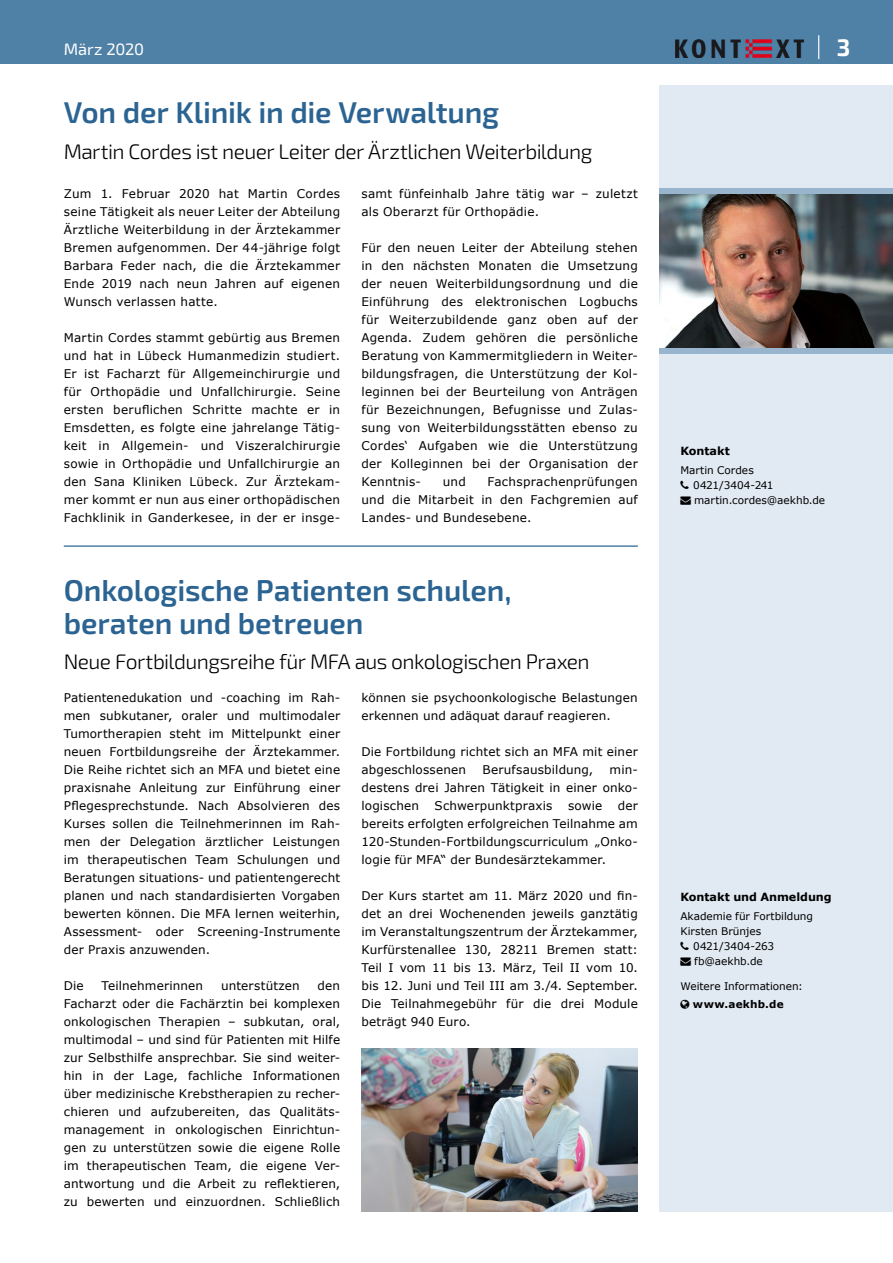
<style>
.page{position:relative;width:893px;height:1263px;background:#fff}
.page>*{position:absolute;margin:0;border:0;box-sizing:border-box;transform-origin:0 0}
.t1{font:600 30px/33px "Exo 2";letter-spacing:-.005em;color:#2b6492}
.t2{font:700 24px "Exo 2";color:#fff}
.t3{font:300 21px "Exo 2";letter-spacing:-.025em;color:#000}
.t4{font:16.5px "Exo 2";letter-spacing:-.005em;color:#fff}
.t5{font:12px/18px "Verdana";letter-spacing:.015em;color:#000;text-align:justify}
.t6{font:700 11.25px "Verdana";letter-spacing:-.005em;color:#000}
.t7{font:10.5px/15px "Verdana";color:#000}
.t8{font:700 10.5px "Verdana";letter-spacing:.02em;color:#000}
</style>
<div class="page">
<div style="left:0;top:0;width:893px;height:64px;background:#4f81a7"></div>
<div style="left:659px;top:85px;width:234px;height:1127px;background:#e1eaf3"></div>
<img style="left:676px;top:39px;width:128px;height:18px">
<svg style="left:818px;top:35px;width:1px;height:24px"></svg>
<hr style="left:64px;top:545px;width:574px;height:2px;background:#4f81a7">
<svg style="left:659px;top:188px;width:234px;height:166px;background:#91adc3"></svg>
<img style="left:361px;top:1048px;width:277px;height:164px">
<img style="left:659px;top:195px;width:234px;height:153px">
<h3 class="t4" style="left:64px;top:40px;width:82px">März 2020</h3>
<h2 class="t2" style="left:837px;top:34px;width:15px">3</h2>
<h1 class="t1" style="left:64px;top:97px;width:437px">Von der Klinik in die Verwaltung</h1>
<h3 class="t3" style="left:64px;top:139px;width:530px">Martin Cordes ist neuer Leiter der Ärztlichen Weiterbildung</h3>
<p class="t5" style="left:64px;top:185px;width:278px">Zum 1. Februar 2020 hat Martin Cordes seine Tätigkeit als neuer Leiter der Abteilung Ärztliche Weiterbildung in der Ärztekammer Bremen aufgenommen. Der 44-jährige folgt Barbara Feder nach, die die Ärztekammer Ende 2019 nach neun Jahren auf eigenen Wunsch verlassen hatte.</p>
<p class="t5" style="left:64px;top:329px;width:278px">Martin Cordes stammt gebürtig aus Bremen und hat in Lübeck Humanmedizin studiert.<br>Er ist Facharzt für Allgemeinchirurgie und für Orthopädie und Unfallchirurgie. Seine ersten beruflichen Schritte machte er in Emsdetten, es folgte eine jahrelange Tätig&shy;keit in Allgemein- und Viszeralchirurgie sowie in Orthopädie und Unfallchirurgie an den Sana Kliniken Lübeck. Zur Ärztekam&shy;mer kommt er nun aus einer orthopädischen Fachklinik in Ganderkesee, in der er insge-</p>
<p class="t5" style="left:361px;top:185px;width:278px">samt fünfeinhalb Jahre tätig war – zuletzt als Oberarzt für Orthopädie.</p>
<p class="t5" style="left:361px;top:239px;width:278px">Für den neuen Leiter der Abteilung stehen in den nächsten Monaten die Umsetzung der neuen Weiterbildungsordnung und die Einführung des elektronischen Logbuchs für Weiterzubildende ganz oben auf der Agenda. Zudem gehören die persönliche Beratung von Kammermitgliedern in Weiter&shy;bildungsfragen, die Unterstützung der Kol&shy;leginnen bei der Beurteilung von Anträgen für Bezeichnungen, Befugnisse und Zulas&shy;sung von Weiterbildungsstätten ebenso zu Cordes‘ Aufgaben wie die Unterstützung der Kolleginnen bei der Organisation der Kenntnis-</p>
<p class="t5" style="left:361px;top:473px;width:278px;text-indent:126px">Fachsprachenprüfungen und die Mitarbeit in den Fachgremien auf Landes- und Bundesebene.</p>
<p class="t5" style="left:443px;top:473px;width:25px">und</p>
<p class="t6" style="left:680px;top:444px;width:51px">Kontakt</p>
<p class="t7" style="left:693px;top:463px;width:82px;text-indent:-13px">Martin Cordes<br>0421/3404-241</p>
<p class="t7" style="left:680px;top:493px;width:146px">→ martin.cordes@aekhb.de</p>
<h1 class="t1" style="left:64px;top:574px;width:449px">Onkologische Patienten schulen, beraten und betreuen</h1>
<h3 class="t3" style="left:64px;top:649px;width:527px">Neue Fortbildungsreihe für MFA aus onkologischen Praxen</h3>
<p class="t5" style="left:64px;top:689px;width:278px">Patientenedukation und -coaching im Rah&shy;men subkutaner, oraler und multimodaler Tumortherapien steht im Mittelpunkt einer neuen Fortbildungsreihe der Ärztekammer.<br>Die Reihe richtet sich an MFA und bietet eine praxisnahe Anleitung zur Einführung einer Pflegesprechstunde. Nach Absolvieren des Kurses sollen die Teilnehmerinnen im Rah&shy;men der Delegation ärztlicher Leistungen im therapeutischen Team Schulungen und Beratungen situations- und patientengerecht planen und nach standardisierten Vorgaben bewerten können. Die MFA lernen weiterhin, Assessment- oder Screening-Instrumente der Praxis anzuwenden.</p>
<p class="t5" style="left:64px;top:977px;width:21px">Die</p>
<p class="t5" style="left:102px;top:977px;width:103px">Teilnehmerinnen</p>
<p class="t5" style="left:221px;top:977px;width:80px">unterstützen</p>
<p class="t5" style="left:361px;top:689px;width:278px">können sie psychoonkologische Belastungen erkennen und adäquat darauf reagieren.</p>
<p class="t5" style="left:361px;top:743px;width:278px">Die Fortbildung richtet sich an MFA mit einer abgeschlossenen</p>
<p class="t5" style="left:482px;top:761px;width:112px">Berufsausbildung,</p>
<p class="t5" style="left:361px;top:761px;width:278px;text-indent:248px">min&shy;destens drei Jahren Tätigkeit in einer onko&shy;logischen</p>
<p class="t5" style="left:361px;top:797px;width:278px;text-indent:256px">der bereits erfolgten erfolgreichen Teilnahme am 120-Stunden-Fortbildungscurriculum „Onko&shy;logie für MFA“ der Bundesärztekammer.</p>
<p class="t5" style="left:361px;top:887px;width:278px">Der Kurs startet am 11. März 2020 und fin&shy;det an drei Wochenenden jeweils ganztätig im Veranstaltungszentrum der Ärztekammer, Kurfürstenallee 130, 28211 Bremen statt:<br>Teil I vom 11 bis 13. März, Teil II vom 10. bis 12. Juni und Teil III am 3./4. September.<br>Die Teilnahmegebühr für die drei Module beträgt 940 Euro.</p>
<p class="t6" style="left:680px;top:889px;width:153px">Kontakt und Anmeldung</p>
<p class="t5" style="left:435px;top:797px;width:119px">Schwerpunktpraxis</p>
<p class="t5" style="left:568px;top:797px;width:36px">sowie</p>
<p class="t7" style="left:680px;top:909px;width:134px">Akademie für Fortbildung</p>
<p class="t7" style="left:680px;top:924px;width:83px">Kirsten Brünjes</p>
<p class="t7" style="left:693px;top:939px;width:83px">0421/3404-263</p>
<p class="t7" style="left:680px;top:954px;width:84px">→ fb@aekhb.de</p>
<p class="t5" style="left:64px;top:977px;width:278px;text-indent:254px">den Facharzt oder die Fachärztin bei komplexen onkologischen Therapien – subkutan, oral, multimodal – und sind für Patienten mit Hilfe zur Selbsthilfe ansprechbar. Sie sind weiter&shy;hin in der Lage, fachliche Informationen über medizinische Krebstherapien zu recher&shy;chieren und aufzubereiten, das Qualitäts&shy;management in onkologischen Einrichtun&shy;gen zu unterstützen sowie die eigene Rolle im therapeutischen Team, die eigene Ver&shy;antwortung und die Arbeit zu reflektieren, zu bewerten und einzuordnen. Schließlich</p>
<p class="t7" style="left:680px;top:979px;width:124px">Weitere Informationen:</p>
<p class="t8" style="left:693px;top:997px;width:92px">www.aekhb.de</p>
</div>
